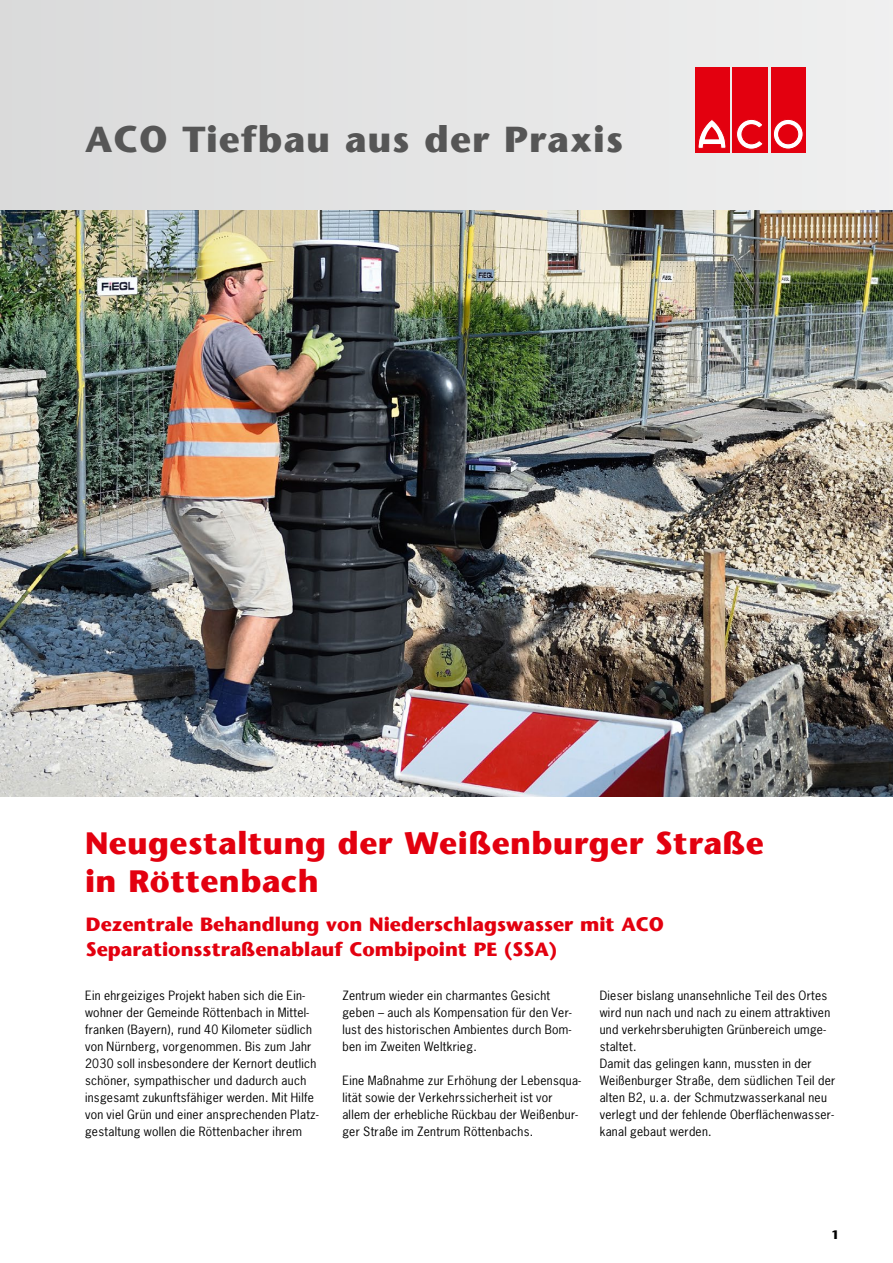
<style>
.page{position:relative;width:893px;height:1263px;background:#fff}
.page>*{position:absolute;margin:0;border:0;box-sizing:border-box;transform-origin:0 0}
.t1{font:700 36.75px "ITC Stone Sans";letter-spacing:.03em;color:#565656}
.t2{font:700 31.5px/37.8px "ITC Stone Sans";letter-spacing:.015em;color:#e3000f}
.t3{font:700 19.5px/25.5px "ITC Stone Sans";color:#e3000f}
.t4{font:12px/17px "News Gothic";letter-spacing:.025em;color:#000}
.t5{font:700 12px "ITC Stone Sans";color:#000}
</style>
<div class="page">
<img style="left:0;top:210px;width:893px;height:587px">
<div style="left:0;top:0;width:893px;height:210px;background:#e4e5e5"></div>
<div style="left:694px;top:67px;width:35px;height:85px;background:#e3000f"></div>
<svg style="left:698px;top:119px;width:28px;height:30px"></svg>
<div style="left:732px;top:67px;width:36px;height:85px;background:#e3000f"></div>
<svg style="left:736px;top:119px;width:27px;height:30px"></svg>
<div style="left:771px;top:67px;width:35px;height:85px;background:#e3000f"></div>
<svg style="left:773px;top:119px;width:30px;height:30px"></svg>
<div style="left:773px;top:119px;width:30px;height:30px;border:1px solid #e3000f;border-radius:50%"></div>
<div style="left:779px;top:125px;width:19px;height:19px;background:#e3000f;border-radius:50%"></div>
<div style="left:779px;top:125px;width:19px;height:19px;border:1px solid #e3000f;border-radius:50%"></div>
<h1 class="t1" style="left:85px;top:116px;width:540px">ACO Tiefbau aus der Praxis</h1>
<h2 class="t2" style="left:85px;top:823px;width:680px">Neugestaltung der Weißenburger Straße in Röttenbach</h2>
<h3 class="t3" style="left:86px;top:911px;width:580px">Dezentrale Behandlung von Niederschlagswasser mit ACO<br>Separationsstraßenablauf Combipoint PE (SSA)</h3>
<p class="t4" style="left:85px;top:987px;width:235px">Ein ehrgeiziges Projekt haben sich die Ein&shy;wohner der Gemeinde Röttenbach in Mittel&shy;franken (Bayern), rund 40 Kilometer südlich von Nürnberg, vorgenommen. Bis zum Jahr 2030 soll insbesondere der Kernort deutlich schöner, sympathischer und dadurch auch insgesamt zukunftsfähiger werden. Mit Hilfe von viel Grün und einer ansprechenden Platz&shy;gestaltung wollen die Röttenbacher ihrem</p>
<p class="t4" style="left:342px;top:987px;width:231px">Zentrum wieder ein charmantes Gesicht geben – auch als Kompensation für den Ver&shy;lust des historischen Ambientes durch Bom&shy;ben im Zweiten Weltkrieg.</p>
<p class="t4" style="left:600px;top:987px;width:237px">Dieser bislang unansehnliche Teil des Ortes wird nun nach und nach zu einem attraktiven und verkehrsberuhigten Grünbereich umge&shy;staltet.<br>Damit das gelingen kann, mussten in der Weißenburger Straße, dem südlichen Teil der alten B2, u.a. der Schmutzwasserkanal neu verlegt und der fehlende Oberflächenwasser&shy;kanal gebaut werden.</p>
<p class="t4" style="left:342px;top:1071px;width:240px">Eine Maßnahme zur Erhöhung der Lebensqua&shy;lität sowie der Verkehrssicherheit ist vor allem der erhebliche Rückbau der Weißenbur&shy;ger Straße im Zentrum Röttenbachs.</p>
<p class="t5" style="left:831px;top:1227px;width:9px">1</p>
</div>
